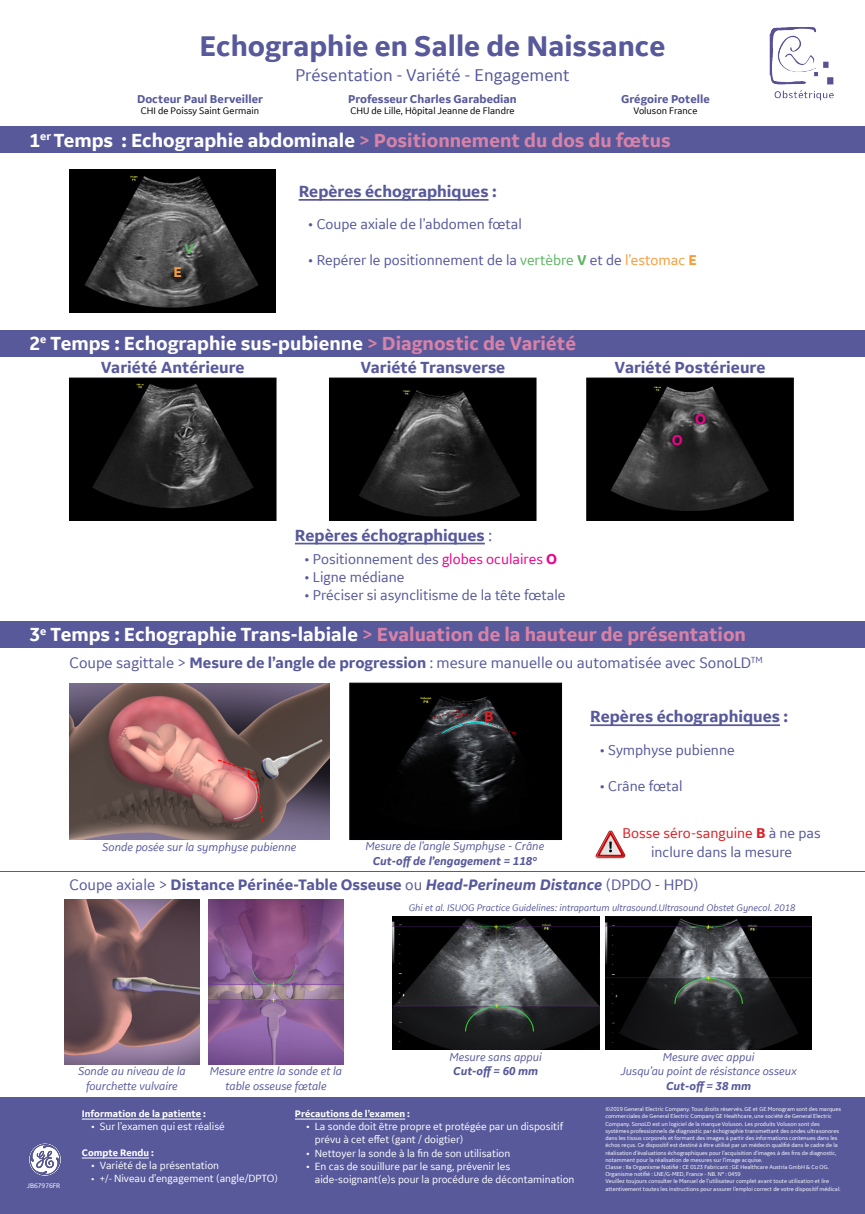
<style>
.page{position:relative;width:865px;height:1214px;background:#fff}
.page>*{position:absolute;margin:0;border:0;box-sizing:border-box;transform-origin:0 0}
.t1{font:700 30px "GE Inspira Sans";color:#57599b}
.t2{font:700 20px "GE Inspira Sans";color:#fff}
.t3{font:700 20px "GE Inspira Sans";color:#d882a7}
.t4{font:18px "GE Inspira Sans";color:#57599b}
.t5{font:700 17px "GE Inspira Sans";color:#57599b}
.t6{font:16px "GE Inspira Sans";color:#57599b}
.t7{font:700 16px "GE Inspira Sans";color:#57599b}
.t8{font:15px/19.2px "GE Inspira Sans";color:#57599b;text-align:center}
.t9{font:700 15px "GE Inspira Sans";color:#ed028c}
.t10{font:700 15px "GE Inspira Sans";color:#dc2027}
.t11{font:700 15px "GE Inspira Sans";color:#5db563}
.t12{font:700 15px "GE Inspira Sans";color:#f69d39}
.t13{font:italic 12px/14.4px "GE Inspira Sans";color:#57599b;text-align:center}
.t14{font:700 12px "GE Inspira Sans";color:#57599b}
.t15{font:11px/13.2px "GE Inspira Sans";color:#fff}
.t16{font:italic 10px "GE Inspira Sans";color:#57599b}
.t17{font:10px "GE Inspira Sans";color:#000}
.t18{font:700 10px "GE Inspira Sans";color:#fff}
.t19{font:7px "GE Inspira Sans";color:#fff}
.t20{font:6px/7.2px "GE Inspira Sans";color:#fff}
.s1{color:#d882a7}
.s2{color:#5db563}
.s3{font-weight:700;color:#5db563}
.s4{color:#f69d39}
.s5{font-weight:700;color:#f69d39}
.s6{font-weight:400}
.s7{color:#ed028c}
.s8{font-weight:700;color:#ed028c}
.s9{color:#fff}
.s10{font-weight:700}
.s11{color:#dc2027}
.s12{font-weight:700;color:#dc2027}
.s13{font-style:italic}
.s14{font-size:10px}
</style>
<div class="page">
<div style="left:586px;top:377px;width:207px;height:144px;background:#000;border:1px solid #000"></div>
<div style="left:69px;top:377px;width:207px;height:144px;background:#000;border:1px solid #000"></div>
<div style="left:329px;top:377px;width:207px;height:144px;background:#000;border:1px solid #000"></div>
<div style="left:0;top:1097px;width:865px;height:116px;background:#57599b"></div>
<img style="left:769px;top:27px;width:65px;height:74px">
<div style="left:0;top:126px;width:865px;height:27px;background:#57599b"></div>
<div style="left:0;top:330px;width:865px;height:27px;background:#57599b"></div>
<div style="left:0;top:620px;width:865px;height:27px;background:#57599b"></div>
<hr style="left:295px;top:542px;width:190px;height:2px;background:#57599b">
<img style="left:69px;top:683px;width:260px;height:156px">
<img style="left:64px;top:899px;width:135px;height:165px">
<hr style="left:299px;top:199px;width:189px;height:2px;background:#57599b">
<div style="left:69px;top:170px;width:207px;height:143px;background:#000"></div>
<img style="left:84px;top:176px;width:175px;height:132px">
<img style="left:359px;top:390px;width:161px;height:127px">
<img style="left:92px;top:383px;width:162px;height:126px">
<img style="left:611px;top:386px;width:158px;height:125px">
<div style="left:349px;top:682px;width:213px;height:157px;background:#000;border:1px solid #000"></div>
<img style="left:399px;top:696px;width:120px;height:117px">
<hr style="left:590px;top:724px;width:190px;height:2px;background:#57599b">
<img style="left:594px;top:830px;width:32px;height:29px">
<hr style="left:0;top:870px;width:865px;height:1px;background:#57599b">
<img style="left:208px;top:899px;width:135px;height:165px">
<img style="left:392px;top:916px;width:207px;height:133px">
<img style="left:605px;top:916px;width:207px;height:133px">
<img style="left:29px;top:1143px;width:32px;height:33px">
<hr style="left:295px;top:1118px;width:110px;height:1px;background:#fff">
<hr style="left:82px;top:1118px;width:119px;height:1px;background:#fff">
<hr style="left:82px;top:1157px;width:67px;height:1px;background:#fff">
<div style="left:236px;top:170px;width:37px;height:37px;background:#000"></div>
<div style="left:232px;top:384px;width:30px;height:37px;background:#000"></div>
<div style="left:493px;top:379px;width:41px;height:43px;background:#000"></div>
<p class="t1" style="left:199px;top:27px;width:467px">Echographie en Salle de Naissance</p>
<p class="t14" style="left:137px;top:92px;width:127px">Docteur Paul Berveiller</p>
<p class="t14" style="left:348px;top:92px;width:170px">Professeur Charles Garabedian</p>
<p class="t14" style="left:621px;top:92px;width:90px">Grégoire Potelle</p>
<p class="t17" style="left:141px;top:105px;width:120px">CHI de Poissy Saint Germain</p>
<p class="t17" style="left:350px;top:105px;width:166px">CHU de Lille, Hôpital Jeanne de Flandre</p>
<p class="t17" style="left:633px;top:105px;width:66px">Voluson France</p>
<p class="t4" style="left:295px;top:64px;width:276px">Présentation - Variété - Engagement</p>
<p class="t2" style="left:30px;top:128px;width:642px">1<sup>er</sup> Temps : Echographie abdominale <span class="s1">&gt; Positionnement du dos du fœtus</span></p>
<p class="t11" style="left:184px;top:239px;width:11px">V</p>
<p class="t12" style="left:173px;top:263px;width:10px">E</p>
<p class="t5" style="left:299px;top:181px;width:199px">Repères échographiques :</p>
<p class="t8" style="left:308px;top:214px;width:215px">• Coupe axiale de l’abdomen fœtal</p>
<p class="t8" style="left:308px;top:250px;width:390px">• Repérer le positionnement de la <span class="s2">vertèbre</span> <span class="s3">V</span> et de <span class="s4">l’estomac</span> <span class="s5">E</span></p>
<p class="t2" style="left:30px;top:331px;width:548px">2<sup>e</sup> Temps : Echographie sus-pubienne <span class="s1">&gt; Diagnostic de Variété</span></p>
<p class="t5" style="left:101px;top:357px;width:145px">Variété Antérieure</p>
<p class="t5" style="left:360px;top:357px;width:146px">Variété Transverse</p>
<p class="t5" style="left:614px;top:357px;width:152px">Variété Postérieure</p>
<p class="t5" style="left:295px;top:524px;width:199px">Repères échographiques <span class="s6">:</span></p>
<p class="t8" style="left:304px;top:549px;width:254px">• Positionnement des <span class="s7">globes oculaires</span> <span class="s8">O</span></p>
<p class="t8" style="left:304px;top:567px;width:102px">• Ligne médiane</p>
<p class="t8" style="left:304px;top:585px;width:263px">• Préciser si asynclitisme de la tête fœtale</p>
<p class="t9" style="left:671px;top:431px;width:12px">O</p>
<p class="t9" style="left:695px;top:409px;width:12px">O</p>
<p class="t3" style="left:30px;top:622px;width:718px"><span class="s9">3</span><sup>e</sup> <span class="s9">Temps : Echographie Trans-labiale</span> &gt; Evaluation de la hauteur de présentation</p>
<p class="t6" style="left:69px;top:653px;width:695px">Coupe sagittale &gt; <span class="s10">Mesure de l’angle de progression</span> : mesure manuelle ou automatisée avec SonoLD<sup>TM</sup></p>
<p class="t5" style="left:590px;top:706px;width:199px">Repères échographiques :</p>
<p class="t8" style="left:599px;top:739px;width:137px">• Symphyse pubienne</p>
<p class="t8" style="left:599px;top:775px;width:84px">• Crâne fœtal</p>
<p class="t10" style="left:484px;top:706px;width:11px">B</p>
<p class="t8" style="left:622px;top:822px;width:200px"><span class="s11">Bosse séro-sanguine</span> <span class="s12">B</span> à ne pas inclure dans la mesure</p>
<p class="t7" style="left:69px;top:875px;width:630px"><span class="s6">Coupe axiale &gt;</span> Distance Périnée-Table Osseuse <span class="s6">ou</span> <span class="s13">Head-Perineum Distance</span> <span class="s6">(DPDO - HPD)</span></p>
<p class="t16" style="left:409px;top:901px;width:388px">Ghi et al. ISUOG Practice Guidelines: intrapartum ultrasound.Ultrasound Obstet Gynecol. 2018</p>
<p class="t13" style="left:102px;top:839px;width:196px">Sonde posée sur la symphyse pubienne</p>
<p class="t13" style="left:365px;top:838px;width:180px">Mesure de l’angle Symphyse - Crâne<br><span class="s10">Cut-off de l’engagement = 118°</span></p>
<p class="t19" style="left:27px;top:1180px;width:35px">JB67976FR</p>
<p class="t13" style="left:78px;top:1063px;width:109px">Sonde au niveau de la fourchette vulvaire</p>
<p class="t13" style="left:210px;top:1063px;width:134px">Mesure entre la sonde et la table osseuse fœtale</p>
<p class="t13" style="left:449px;top:1049px;width:94px;text-align:left">Mesure sans appui<br><span class="s10">Cut-off = 60 mm</span></p>
<p class="t13" style="left:620px;top:1049px;width:178px">Mesure avec appui<br>Jusqu’au point de résistance osseux<br><span class="s10">Cut-off = 38 mm</span></p>
<p class="t18" style="left:82px;top:1107px;width:126px">Information de la patiente :</p>
<p class="t15" style="left:91px;top:1119px;width:135px">• Sur l’examen qui est réalisé</p>
<p class="t18" style="left:82px;top:1146px;width:74px">Compte Rendu :</p>
<p class="t15" style="left:91px;top:1158px;width:129px">• Variété de la présentation</p>
<p class="t15" style="left:91px;top:1171px;width:188px"><span class="s14">• +/-</span> Niveau d’engagement (angle/DPTO)</p>
<p class="t18" style="left:295px;top:1107px;width:117px">Précautions de l’examen :</p>
<p class="t15" style="left:315px;top:1119px;width:250px;text-indent:-9px">• La sonde doit être propre et protégée par un dispositif prévu à cet effet (gant / doigtier)</p>
<p class="t15" style="left:306px;top:1145px;width:206px">• Nettoyer la sonde à la fin de son utilisation</p>
<p class="t15" style="left:315px;top:1159px;width:261px;text-indent:-9px">• En cas de souillure par le sang, prévenir les aide-soignant(e)s pour la procédure de décontamination</p>
<p class="t20" style="left:605px;top:1105px;width:237px">©2019 General Electric Company. Tous droits réservés. GE et GE Monogram sont des marques commerciales de General Electric Company GE Healthcare, une société de General Electric Company. SonoLD est un logiciel de la marque Voluson. Les produits Voluson sont des systèmes professionnels de diagnostic par échographie transmettant des ondes ultrasonores dans les tissus corporels et formant des images à partir des informations contenues dans les échos reçus. Ce dispositif est destiné à être utilisé par un médecin qualifié dans le cadre de la réalisation d’évaluations échographiques pour l’acquisition d’images à des fins de diagnostic, notamment pour la réalisation de mesures sur l’image acquise.<br>Classe : IIa Organisme Notifié : CE 0123 Fabricant : GE Healthcare Austria GmbH &amp; Co OG.<br>Organisme notifié : LNE/G-MED, France - NB. N° : 0459<br>Veuillez toujours consulter le Manuel de l’utilisateur complet avant toute utilisation et lire attentivement toutes les instructions pour assurer l’emploi correct de votre dispositif médical.</p>
</div>
